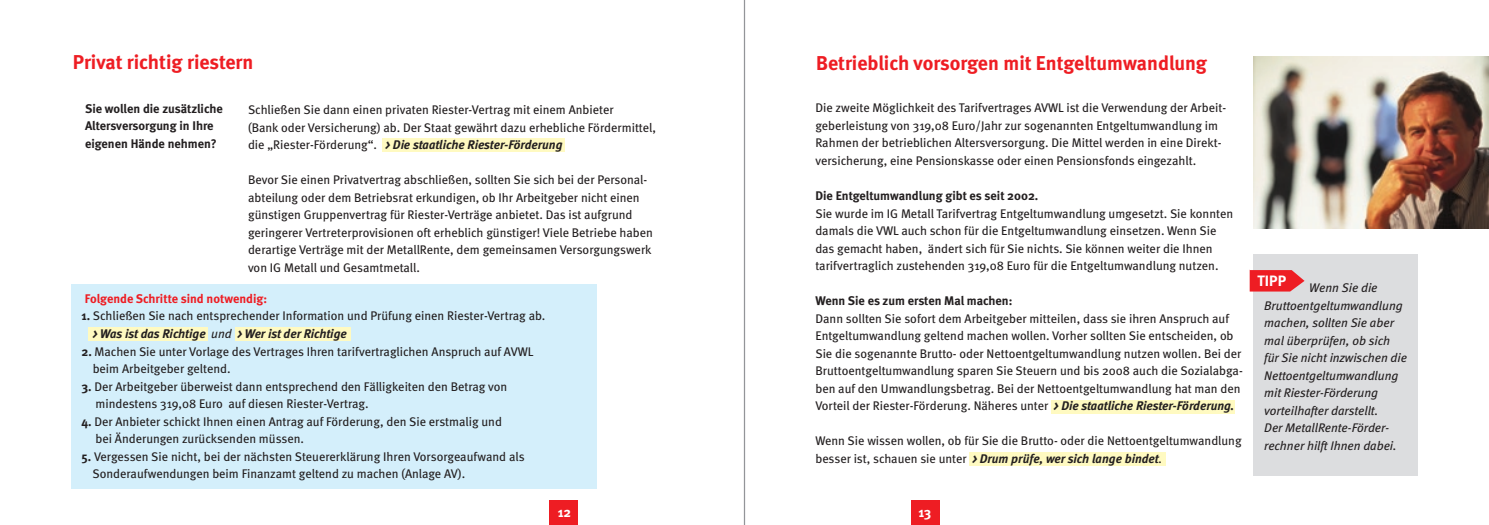
<style>
.page{position:relative;width:1489px;height:525px;background:#fff}
.page>*{position:absolute;margin:0;border:0;box-sizing:border-box;transform-origin:0 0}
.t1{font:700 20px "Meta";color:#ee1d23}
.t2{font:700 15px "Meta";color:#fff}
.t3{font:700 13.75px "Meta";color:#fff}
.t4{font:12.5px/17.5px "Meta";color:#231f20}
.t5{font:italic 12.5px/17.5px "Meta";color:#231f20}
.t6{font:700 12.5px/17.5px "Meta";color:#231f20}
.t7{font:italic 700 12.5px "Meta";color:#231f20}
.t8{font:700 12.5px "Meta";color:#ee1d23}
.s1{font-weight:700;font-style:italic}
.s2{font-weight:700}
.s3{font-weight:400}
.s4{font-style:italic}
</style>
<div class="page">
<div style="left:549px;top:500px;width:29px;height:24px;background:#ee1d23"></div>
<hr style="left:743px;top:0;width:1px;height:524px;background:#939598">
<div style="left:911px;top:500px;width:28px;height:24px;background:#ee1d23"></div>
<hr style="left:744px;top:0;width:1px;height:524px;background:#939598">
<img style="left:1253px;top:57px;width:235px;height:171px">
<div style="left:382px;top:139px;width:183px;height:13px;background:#fffac1"></div>
<div style="left:969px;top:452px;width:196px;height:13px;background:#fffac1"></div>
<div style="left:71px;top:284px;width:525px;height:204px;background:#d4effb"></div>
<div style="left:235px;top:327px;width:116px;height:13px;background:#fffac1"></div>
<div style="left:89px;top:327px;width:119px;height:13px;background:#fffac1"></div>
<div style="left:1253px;top:254px;width:164px;height:221px;background:#dcdddf"></div>
<div style="left:1051px;top:400px;width:183px;height:13px;background:#fffac1"></div>
<svg style="left:1249px;top:269px;width:55px;height:22px"></svg>
<p class="t1" style="left:73px;top:51px;width:182px">Privat richtig riestern</p>
<p class="t1" style="left:816px;top:52px;width:392px">Betrieblich vorsorgen mit Entgeltumwandlung</p>
<p class="t6" style="left:85px;top:99px;width:139px">Sie wollen die zusätzliche<br>Altersversorgung in Ihre eigenen Hände nehmen?</p>
<p class="t4" style="left:248px;top:101px;width:367px">Schließen Sie dann einen privaten Riester-Vertrag mit einem Anbieter</p>
<p class="t4" style="left:248px;top:118px;width:409px">(Bank oder Versicherung) ab. Der Staat gewährt dazu erhebliche Fördermittel, die „Riester-Förderung“. <span class="s1">&gt; Die staatliche Riester-Förderung</span></p>
<p class="t4" style="left:248px;top:171px;width:401px">Bevor Sie einen Privatvertrag abschließen, sollten Sie sich bei der Personal-</p>
<p class="t4" style="left:248px;top:188px;width:393px">abteilung oder dem Betriebsrat erkundigen, ob Ihr Arbeitgeber nicht einen</p>
<p class="t4" style="left:248px;top:206px;width:386px">günstigen Gruppenvertrag für Riester-Verträge anbietet. Das ist aufgrund</p>
<p class="t4" style="left:248px;top:223px;width:406px">geringerer Vertreterprovisionen oft erheblich günstiger! Viele Betriebe haben derartige Verträge mit der MetallRente, dem gemeinsamen Versorgungswerk</p>
<p class="t4" style="left:248px;top:258px;width:173px">von IG Metall und Gesamtmetall.</p>
<p class="t8" style="left:85px;top:291px;width:184px">Folgende Schritte sind notwendig:</p>
<p class="t4" style="left:81px;top:307px;width:465px"><span class="s2">1.</span> Schließen Sie nach entsprechender Information und Prüfung einen Riester-Vertrag ab.</p>
<p class="t7" style="left:93px;top:326px;width:256px">&gt; Was ist das Richtige <span class="s3">und</span> &gt; Wer ist der Richtige</p>
<p class="t4" style="left:81px;top:342px;width:453px"><span class="s2">2.</span> Machen Sie unter Vorlage des Vertrages Ihren tarifvertraglichen Anspruch auf AVWL</p>
<p class="t4" style="left:93px;top:359px;width:140px">beim Arbeitgeber geltend.</p>
<p class="t4" style="left:81px;top:377px;width:427px"><span class="s2">3.</span> Der Arbeitgeber überweist dann entsprechend den Fälligkeiten den Betrag von</p>
<p class="t4" style="left:95px;top:394px;width:275px">mindestens 319,08 Euro auf diesen Riester-Vertrag.</p>
<p class="t4" style="left:81px;top:412px;width:422px"><span class="s2">4.</span> Der Anbieter schickt Ihnen einen Antrag auf Förderung, den Sie erstmalig und</p>
<p class="t4" style="left:95px;top:429px;width:210px">bei Änderungen zurücksenden müssen.</p>
<p class="t4" style="left:81px;top:447px;width:444px"><span class="s2">5.</span> Vergessen Sie nicht, bei der nächsten Steuererklärung Ihren Vorsorgeaufwand als</p>
<p class="t4" style="left:92px;top:464px;width:374px">Sonderaufwendungen beim Finanzamt geltend zu machen (Anlage AV).</p>
<p class="t4" style="left:815px;top:99px;width:412px">Die zweite Möglichkeit des Tarifvertrages AVWL ist die Verwendung der Arbeit&shy;geberleistung von 319,08 Euro/Jahr zur sogenannten Entgeltumwandlung im<br>Rahmen der betrieblichen Altersversorgung. Die Mittel werden in eine Direkt-</p>
<p class="t4" style="left:815px;top:152px;width:382px">versicherung, eine Pensionskasse oder einen Pensionsfonds eingezahlt.</p>
<p class="t6" style="left:815px;top:187px;width:224px">Die Entgeltumwandlung gibt es seit 2002.</p>
<p class="t4" style="left:815px;top:204px;width:419px">Sie wurde im IG Metall Tarifvertrag Entgeltumwandlung umgesetzt. Sie konnten damals die VWL auch schon für die Entgeltumwandlung einsetzen. Wenn Sie</p>
<p class="t4" style="left:815px;top:239px;width:399px">das gemacht haben, ändert sich für Sie nichts. Sie können weiter die Ihnen</p>
<p class="t4" style="left:815px;top:257px;width:404px">tarifvertraglich zustehenden 319,08 Euro für die Entgeltumwandlung nutzen.</p>
<p class="t6" style="left:815px;top:292px;width:198px">Wenn Sie es zum ersten Mal machen:</p>
<p class="t4" style="left:815px;top:309px;width:429px">Dann sollten Sie sofort dem Arbeitgeber mitteilen, dass sie ihren Anspruch auf Entgeltumwandlung geltend machen wollen. Vorher sollten Sie entscheiden, ob Sie die sogenannte Brutto- oder Nettoentgeltumwandlung nutzen wollen. Bei der Bruttoentgeltumwandlung sparen Sie Steuern und bis 2008 auch die Sozialabga&shy;ben auf den Umwandlungsbetrag. Bei der Nettoentgeltumwandlung hat man den Vorteil der Riester-Förderung. Näheres unter <span class="s1">&gt; Die staatliche Riester-Förderung.</span></p>
<p class="t4" style="left:815px;top:432px;width:428px">Wenn Sie wissen wollen, ob für Sie die Brutto- oder die Nettoentgeltumwandlung besser ist, schauen sie unter <span class="s1">&gt; Drum prüfe, wer sich lange bindet</span><span class="s4">.</span></p>
<p class="t3" style="left:557px;top:503px;width:15px">12</p>
<p class="t3" style="left:918px;top:503px;width:14px">13</p>
<p class="t2" style="left:1257px;top:271px;width:30px">TIPP</p>
<p class="t5" style="left:1309px;top:279px;width:70px">Wenn Sie die</p>
<p class="t5" style="left:1264px;top:296px;width:140px">Bruttoentgeltumwandlung machen, sollten Sie aber</p>
<p class="t5" style="left:1264px;top:331px;width:127px">mal überprüfen, ob sich</p>
<p class="t5" style="left:1264px;top:349px;width:144px">für Sie nicht inzwischen die<br>Nettoentgeltumwandlung mit Riester-Förderung</p>
<p class="t5" style="left:1264px;top:401px;width:115px">vorteilhafter darstellt.</p>
<p class="t5" style="left:1264px;top:419px;width:127px">Der MetallRente-Förder-</p>
<p class="t5" style="left:1264px;top:436px;width:134px">rechner hilft Ihnen dabei.</p>
</div>
